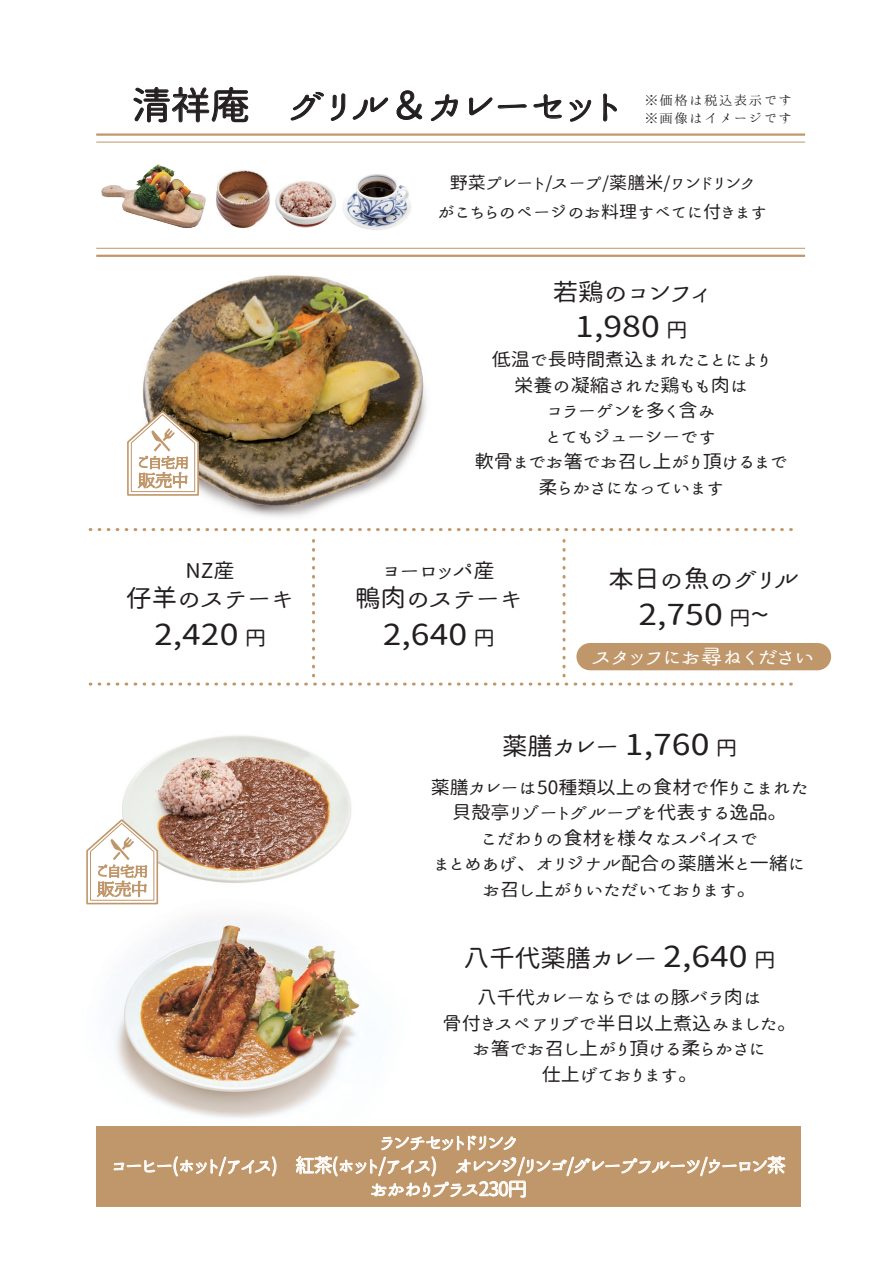
<style>
.page{position:relative;width:893px;height:1263px;background:#fff}
.page>*{position:absolute;margin:0;border:0;box-sizing:border-box;transform-origin:0 0}
.t1{font:37.8px "Honoka Maru Gothic";color:#231f20;scale:1.04 1}
.t2{font:28.8px "Honoka Maru Gothic";color:#231f20;scale:1.18 1}
.t3{font:24.45px "Honoka Maru Gothic";color:#231f20;scale:1.04 1}
.t4{font:20.4px "Honoka Maru Gothic";color:#fff;scale:1.04 1}
.t5{font:20.4px "Honoka Maru Gothic";color:#231f20;scale:1.04 1}
.t6{font:19.2px/23.4px "Honoka Maru Gothic";letter-spacing:-.07em;color:#fff;text-align:center}
.t7{font:18.3px/25.5px "Honoka Maru Gothic";color:#231f20;text-align:center;scale:1.04 1}
.t8{font:17.4px/28.7px "Honoka Maru Gothic";color:#231f20;text-align:center;scale:1.04 1}
.t9{font:14.25px/18px "Hannari Mincho";color:#231f20;scale:1.04 1}
.s1{font-size:20.1px}
.s2{font-size:28.8px}
</style>
<div class="page">
<img style="left:88px;top:91px;width:744px;height:1027px">
<svg style="left:134px;top:87px;width:114px;height:35px"></svg>
<svg style="left:291px;top:92px;width:33px;height:29px"></svg>
<svg style="left:331px;top:94px;width:14px;height:27px"></svg>
<svg style="left:353px;top:97px;width:35px;height:22px"></svg>
<svg style="left:397px;top:90px;width:25px;height:30px"></svg>
<svg style="left:431px;top:94px;width:27px;height:27px"></svg>
<svg style="left:469px;top:98px;width:23px;height:17px"></svg>
<svg style="left:498px;top:104px;width:29px;height:4px"></svg>
<svg style="left:534px;top:94px;width:28px;height:25px"></svg>
<svg style="left:570px;top:100px;width:21px;height:22px"></svg>
<svg style="left:603px;top:94px;width:14px;height:27px"></svg>
<hr style="left:96px;top:133px;width:709px;height:3px;background:#bf976a">
<hr style="left:96px;top:142px;width:709px;height:1px;background:#bf976a">
<hr style="left:96px;top:255px;width:709px;height:2px;background:#bf976a">
<hr style="left:96px;top:248px;width:709px;height:1px;background:#bf976a">
<svg style="left:90px;top:528px;width:709px;height:3px"></svg>
<div style="left:576px;top:643px;width:255px;height:27px;background:#bf976a;border-radius:14px"></div>
<svg style="left:90px;top:540px;width:709px;height:146px"></svg>
<svg style="left:126px;top:409px;width:74px;height:87px"></svg>
<svg style="left:86px;top:818px;width:73px;height:87px"></svg>
<div style="left:96px;top:1126px;width:705px;height:81px;background:#bf976a"></div>
<svg style="left:113px;top:1156px;width:164px;height:21px"></svg>
<svg style="left:295px;top:1135px;width:491px;height:63px"></svg>
<img style="left:342px;top:172px;width:70px;height:59px">
<img style="left:274px;top:180px;width:64px;height:49px">
<img style="left:216px;top:169px;width:54px;height:60px">
<img style="left:98px;top:160px;width:111px;height:70px">
<h1 class="t1" style="left:132px;top:78px;width:473px">清祥庵　グリル＆カレーセット</h1>
<p class="t9" style="left:645px;top:91px;width:145px">※価格は税込表示です※画像はイメージです</p>
<p class="t8" style="left:438px;top:168px;width:318px">野菜プレート/スープ/薬膳米/ワンドリンク<br>がこちらのページのお料理すべてに付きます</p>
<h3 class="t3" style="left:553px;top:274px;width:153px">若鶏のコンフィ</h3>
<h2 class="t2" style="left:575px;top:305px;width:96px">1,980 <span class="s1">円</span></h2>
<p class="t5" style="left:185px;top:556px;width:49px">NZ産</p>
<h3 class="t3" style="left:126px;top:580px;width:163px">仔羊のステーキ</h3>
<h2 class="t2" style="left:154px;top:613px;width:96px">2,420 <span class="s1">円</span></h2>
<p class="t7" style="left:475px;top:346px;width:303px">低温で長時間煮込まれたことにより<br>栄養の凝縮された鶏もも肉は<br>コラーゲンを多く含み<br>とてもジューシーです<br>軟骨までお箸でお召し上がり頂けるまで柔らかさになっています</p>
<p class="t5" style="left:383px;top:556px;width:109px">ヨーロッパ産</p>
<h3 class="t3" style="left:355px;top:580px;width:163px">鴨肉のステーキ</h3>
<h2 class="t2" style="left:383px;top:613px;width:96px">2,640 <span class="s1">円</span></h2>
<h3 class="t3" style="left:608px;top:561px;width:185px">本日の魚のグリル</h3>
<h2 class="t2" style="left:638px;top:594px;width:112px">2,750 <span class="s1">円</span>~</h2>
<p class="t4" style="left:593px;top:642px;width:215px">スタッフにお尋ねください</p>
<h3 class="t3" style="left:502px;top:728px;width:227px">薬膳カレー <span class="s2">1,760</span> <span class="s1">円</span></h3>
<p class="t7" style="left:431px;top:774px;width:365px">薬膳カレーは50種類以上の食材で作りこまれた貝殻亭リゾートグループを代表する逸品。<br>こだわりの食材を様々なスパイスで<br>まとめあげ、オリジナル配合の薬膳米と一緒にお召し上がりいただいております。</p>
<h3 class="t3" style="left:464px;top:940px;width:301px">八千代薬膳カレー <span class="s2">2,640</span> <span class="s1">円</span></h3>
<p class="t7" style="left:443px;top:984px;width:342px">八千代カレーならではの豚バラ肉は<br>骨付きスペアリブで半日以上煮込みました。お箸でお召し上がり頂ける柔らかさに<br>仕上げております。</p>
<p class="t6" style="left:111px;top:1130px;width:676px">ランチセットドリンク<br>コーヒー(ホット/アイス)　紅茶(ホット/アイス)　オレンジ/リンゴ/グレープフルーツ/ウーロン茶おかわりプラス230円</p>
</div>
